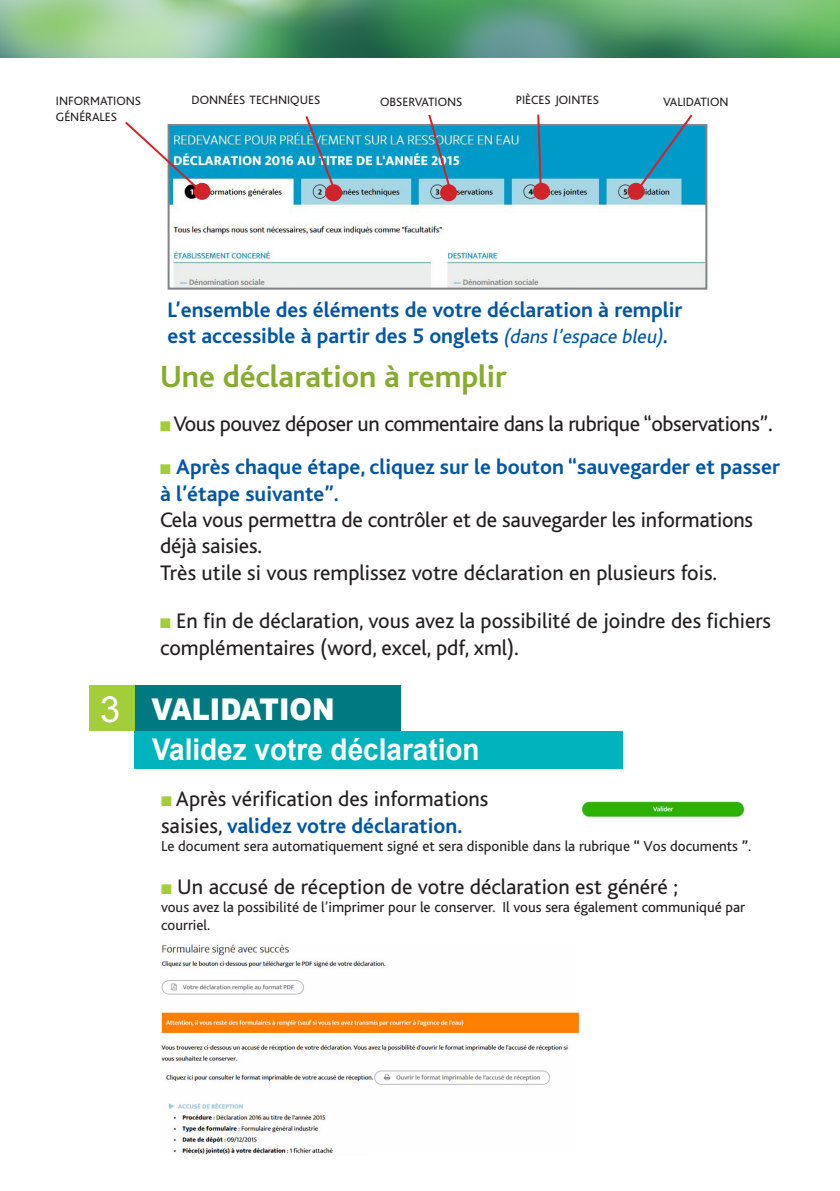
<style>
.page{position:relative;width:840px;height:1191px;background:#fff}
.page>*{position:absolute;margin:0;border:0;box-sizing:border-box;transform-origin:0 0}
.t1{font:36px "Arial";color:#fff}
.t2{font:700 32px "Bliss";color:#86ab2e}
.t3{font:700 30px "Arial";color:#fff;scale:.93 1}
.t4{font:900 30px "Arial";color:#fff;scale:.9 1}
.t5{font:22px/26.4px "Bliss";color:#231f20}
.t6{font:700 22px/26.4px "Bliss";color:#0155a5}
.t7{font:22px "Bliss";letter-spacing:-.02em;color:#231f20}
.t8{font:15px/18px "Bliss";color:#231f20}
.t9{font:12.6px "Bliss";color:#231f20}
.s1{font-weight:400;font-style:italic;font-size:20px}
.s2{color:#a3cd39}
.s3{font-weight:400;color:#231f20}
.s4{font-weight:700}
</style>
<div class="page">
<img style="left:1px;top:0;width:838px;height:58px">
<div style="left:134px;top:731px;width:488px;height:37px;background:#00b3bd"></div>
<div style="left:134px;top:685px;width:267px;height:46px;background:#007a80"></div>
<div style="left:89px;top:685px;width:45px;height:46px;background:#a3cd39"></div>
<img style="left:170px;top:127px;width:534px;height:160px">
<div style="left:167px;top:124px;width:540px;height:166px;border:2px solid #808285"></div>
<img style="left:125px;top:121px;width:84px;height:78px">
<div style="left:325px;top:184px;width:17px;height:17px;background:#d1232a;border-radius:50%"></div>
<img style="left:303px;top:116px;width:37px;height:84px">
<div style="left:440px;top:184px;width:17px;height:17px;background:#d1232a;border-radius:50%"></div>
<img style="left:426px;top:114px;width:28px;height:86px">
<div style="left:532px;top:183px;width:17px;height:17px;background:#d1232a;border-radius:50%"></div>
<svg style="left:536px;top:114px;width:6px;height:85px"></svg>
<svg style="left:628px;top:114px;width:66px;height:88px;background:#48a4c4"></svg>
<img style="left:161px;top:944px;width:419px;height:211px">
<img style="left:581px;top:801px;width:164px;height:16px">
<p class="t9" style="left:56px;top:94px;width:86px">INFORMATIONS</p>
<p class="t9" style="left:56px;top:110px;width:63px">GÉNÉRALES</p>
<p class="t9" style="left:191px;top:94px;width:130px">DONNÉES TECHNIQUES</p>
<p class="t9" style="left:380px;top:95px;width:83px">OBSERVATIONS</p>
<p class="t9" style="left:515px;top:94px;width:84px">PIÈCES JOINTES</p>
<p class="t9" style="left:662px;top:95px;width:67px">VALIDATION</p>
<p class="t6" style="left:167px;top:297px;width:516px">L’ensemble des éléments de votre déclaration à remplir est accessible à partir des 5 onglets <span class="s1">(dans l’espace bleu)</span>.</p>
<p class="t2" style="left:160px;top:359px;width:348px">Une déclaration à remplir</p>
<p class="t7" style="left:160px;top:412px;width:613px"><span class="s2">■</span> Vous pouvez déposer un commentaire dans la rubrique “observations”.</p>
<p class="t6" style="left:160px;top:454px;width:621px"><span class="s2">■</span> Après chaque étape, cliquez sur le bouton “sauvegarder et passer à l’étape suivante”.</p>
<p class="t5" style="left:160px;top:507px;width:594px">Cela vous permettra de contrôler et de sauvegarder les informations déjà saisies.</p>
<p class="t5" style="left:160px;top:560px;width:558px">Très utile si vous remplissez votre déclaration en plusieurs fois.</p>
<p class="t5" style="left:160px;top:608px;width:612px"><span class="s2">■</span> En fin de déclaration, vous avez la possibilité de joindre des fichiers complémentaires (word, excel, pdf, xml).</p>
<p class="t1" style="left:100px;top:685px;width:22px">3</p>
<p class="t4" style="left:151px;top:693px;width:205px">VALIDATION</p>
<p class="t3" style="left:152px;top:730px;width:353px">Validez votre déclaration</p>
<p class="t5" style="left:161px;top:786px;width:329px"><span class="s2">■</span> Après vérification des informations</p>
<p class="t6" style="left:161px;top:813px;width:303px"><span class="s3">saisies,</span> validez votre déclaration.</p>
<p class="t8" style="left:161px;top:837px;width:591px">Le document sera automatiquement signé et sera disponible dans la rubrique <span class="s4">“</span> Vos documents <span class="s4">”</span>.</p>
<p class="t5" style="left:161px;top:874px;width:518px"><span class="s2">■</span> Un accusé de réception de votre déclaration est généré ;</p>
<p class="t8" style="left:161px;top:898px;width:585px">vous avez la possibilité de l’imprimer pour le conserver. Il vous sera également communiqué par courriel.</p>
</div>
